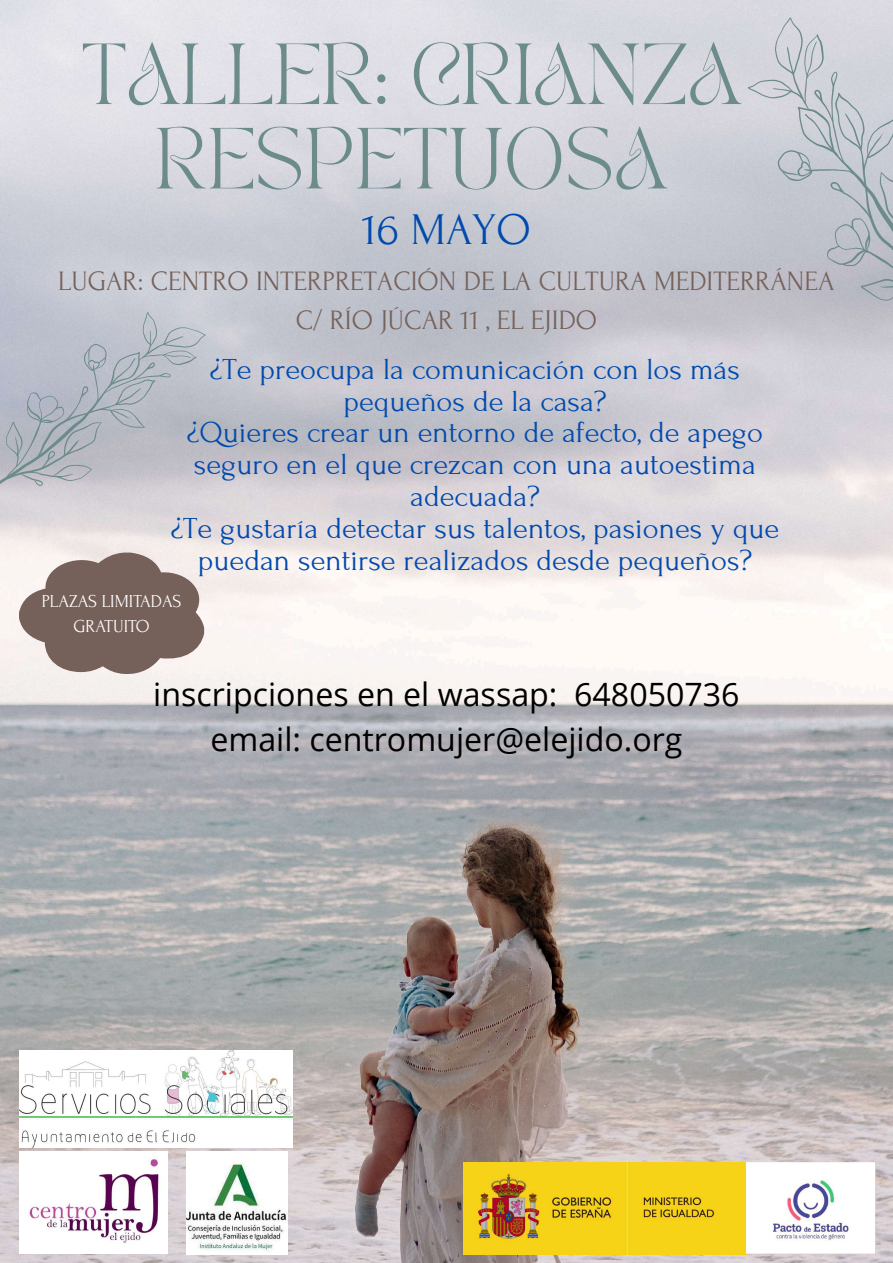
<style>
.page{position:relative;width:893px;height:1263px;background:#fff}
.page>*{position:absolute;margin:0;border:0;box-sizing:border-box;transform-origin:0 0}
.t1{font:60.53px/84.4px "TAN PEARL Regular";color:#6c8b8b;text-align:center}
.t2{font:45.22px "Forum";color:#004aad}
.t3{font:32.17px/45px "Open Sans";color:#000;text-align:center}
.t4{font:30.53px/31.8px "Forum";color:#004aad;text-align:center}
.t5{font:27.97px/38.8px "Forum";color:#76615a;text-align:center}
.t6{font:18.23px/25.3px "Forum";color:#fff;text-align:center}
</style>
<div class="page">
<img style="left:0;top:0;width:892px;height:1262px">
<svg style="left:730px;top:0;width:163px;height:381px;background:#c6c8d0"></svg>
<img style="left:19px;top:1050px;width:274px;height:98px">
<img style="left:19px;top:1152px;width:148px;height:102px">
<svg style="left:0;top:293px;width:237px;height:233px;background:#bfc1c9"></svg>
<svg style="left:19px;top:552px;width:185px;height:122px"></svg>
<img style="left:186px;top:1152px;width:102px;height:102px">
<img style="left:463px;top:1162px;width:412px;height:92px">
<h1 class="t1" style="left:81px;top:39px;width:662px">TALLER: CRIANZA<br>RESPETUOSA</h1>
<h2 class="t2" style="left:362px;top:205px;width:170px">16 MAYO</h2>
<p class="t5" style="left:58px;top:262px;width:778px">LUGAR: CENTRO INTERPRETACIÓN DE LA CULTURA MEDITERRÁNEA<br>C/ RÍO JÚCAR 11 , EL EJIDO</p>
<p class="t4" style="left:171px;top:353px;width:610px">¿Te preocupa la comunicación con los más pequeños de la casa?<br>¿Quieres crear un entorno de afecto, de apego seguro en el que crezcan con una autoestima adecuada?<br>¿Te gustaría detectar sus talentos, pasiones y que puedan sentirse realizados desde pequeños?</p>
<p class="t6" style="left:42px;top:589px;width:141px">PLAZAS LIMITADAS<br>GRATUITO</p>
<p class="t3" style="left:153px;top:671px;width:588px">inscripciones en el wassap: 648050736 email: centromujer@elejido.org</p>
</div>
